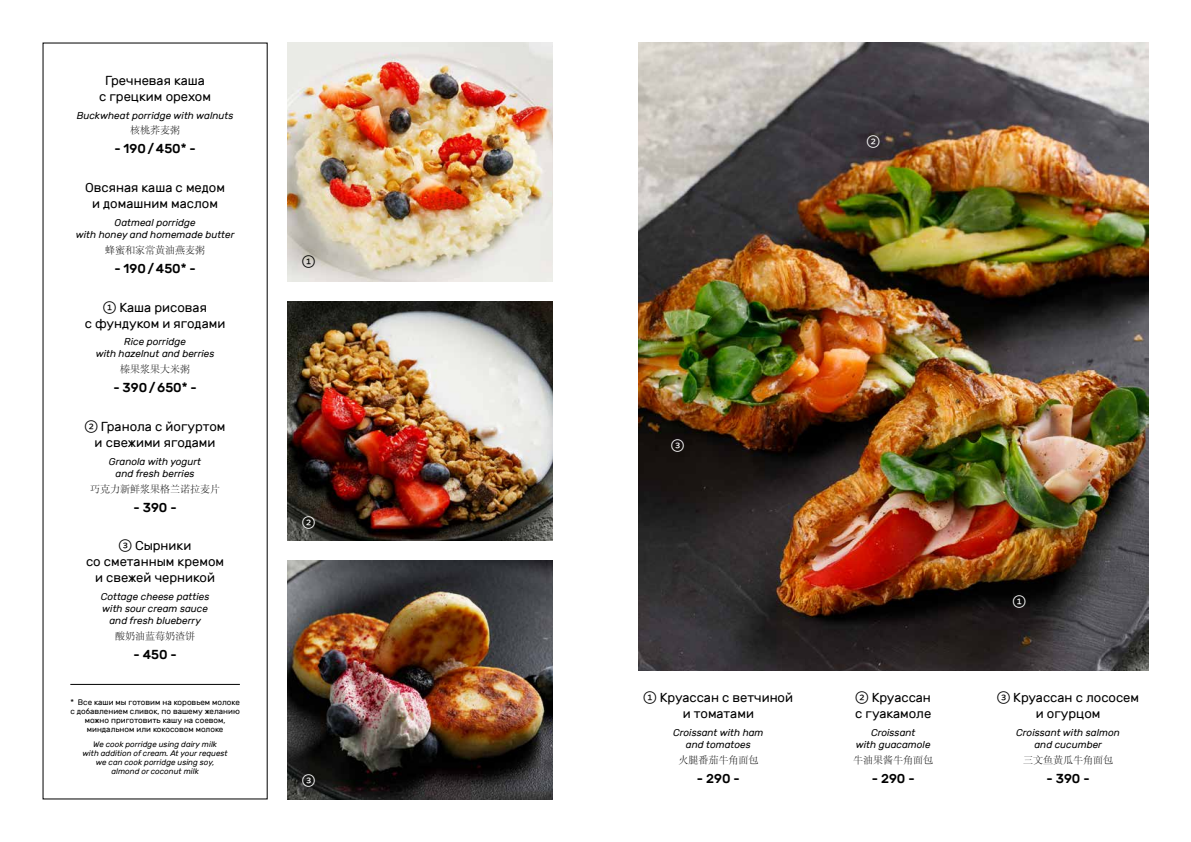
<style>
.page{position:relative;width:1191px;height:842px;background:#fff}
.page>*{position:absolute;margin:0;border:0;box-sizing:border-box;transform-origin:0 0}
.t1{font:13px/16px "Rubik";color:#000;text-align:center}
.t2{font:500 13px "Rubik";color:#000}
.t3{font:13px "Whitney Index White Rd Md";color:#fff}
.t4{font:13px "Whitney Index White Rd Md";color:#000}
.t5{font:italic 10px/12px "Rubik";color:#000;text-align:center}
.t6{font:10px "ST Song";color:#000}
.t7{font:8px/9px "Rubik";color:#000;text-align:center}
.t8{font:italic 8px/9px "Rubik";color:#000;text-align:center}
.s1{font-family:"Whitney Index White Rd Md"}
</style>
<div class="page">
<img style="left:288px;top:43px;width:265px;height:239px">
<img style="left:288px;top:301px;width:265px;height:239px">
<img style="left:288px;top:561px;width:265px;height:238px">
<img style="left:638px;top:43px;width:510px;height:628px">
<hr style="left:70px;top:684px;width:170px;height:1px;background:#000">
<h1 class="t1" style="left:99px;top:73px;width:113px">Гречневая каша<br>с грецким орехом</h1>
<p class="t5" style="left:77px;top:109px;width:158px">Buckwheat porridge with walnuts</p>
<p class="t6" style="left:130px;top:124px;width:51px">核桃荞麦粥</p>
<h1 class="t2" style="left:114px;top:142px;width:83px">- 190/450* -</h1>
<h1 class="t1" style="left:85px;top:180px;width:141px">Овсяная каша с медом и домашним маслом</h1>
<p class="t5" style="left:76px;top:217px;width:160px">Oatmeal porridge<br>with honey and homemade butter</p>
<p class="t6" style="left:105px;top:243px;width:101px">蜂蜜和家常黄油燕麦粥</p>
<h1 class="t2" style="left:114px;top:261px;width:83px">- 190/450* -</h1>
<h1 class="t1" style="left:85px;top:299px;width:142px"><span class="s1">1</span> Каша рисовая<br>с фундуком и ягодами</h1>
<p class="t5" style="left:96px;top:336px;width:120px">Rice porridge<br>with hazelnut and berries</p>
<p class="t6" style="left:120px;top:362px;width:71px">榛果浆果大米粥</p>
<h1 class="t2" style="left:113px;top:380px;width:85px">- 390/650* -</h1>
<h1 class="t1" style="left:85px;top:419px;width:142px"><span class="s1">2</span> Гранола с йогуртом и свежими ягодами</h1>
<p class="t5" style="left:109px;top:455px;width:94px">Granola with yogurt and fresh berries</p>
<p class="t6" style="left:90px;top:482px;width:131px">巧克力新鲜浆果格兰诺拉麦片</p>
<h1 class="t2" style="left:133px;top:500px;width:45px">- 390 -</h1>
<h1 class="t1" style="left:86px;top:538px;width:140px"><span class="s1">3</span> Сырники<br>со сметанным кремом и свежей черникой</h1>
<p class="t5" style="left:101px;top:591px;width:110px">Cottage cheese patties with sour cream sauce and fresh blueberry</p>
<p class="t6" style="left:115px;top:629px;width:81px">酸奶油蓝莓奶渣饼</p>
<h1 class="t2" style="left:133px;top:647px;width:45px">- 450 -</h1>
<p class="t7" style="left:70px;top:698px;width:171px">* Все каши мы готовим на коровьем молоке с добавлением сливок, по вашему желанию можно приготовить кашу на соевом, миндальном или кокосовом молоке</p>
<p class="t8" style="left:82px;top:740px;width:147px">We cook porridge using dairy milk<br>with addition of cream. At your request we can cook porridge using soy, almond or coconut milk</p>
<h1 class="t4" style="left:302px;top:256px;width:14px">1</h1>
<h1 class="t3" style="left:302px;top:516px;width:14px">2</h1>
<h1 class="t3" style="left:302px;top:774px;width:14px">3</h1>
<h1 class="t3" style="left:866px;top:135px;width:14px">2</h1>
<h1 class="t3" style="left:671px;top:439px;width:14px">3</h1>
<h1 class="t1" style="left:643px;top:690px;width:151px"><span class="s1">1</span> Круассан с ветчиной и томатами</h1>
<p class="t5" style="left:673px;top:727px;width:92px">Croissant with ham and tomatoes</p>
<p class="t6" style="left:678px;top:753px;width:81px">火腿番茄牛角面包</p>
<h1 class="t2" style="left:697px;top:771px;width:44px">- 290 -</h1>
<h1 class="t1" style="left:855px;top:690px;width:78px;text-align:left"><span class="s1">2</span> Круассан с гуакамоле</h1>
<p class="t5" style="left:856px;top:727px;width:76px">Croissant<br>with guacamole</p>
<p class="t6" style="left:853px;top:753px;width:81px">牛油果酱牛角面包</p>
<h1 class="t2" style="left:872px;top:771px;width:44px">- 290 -</h1>
<h1 class="t3" style="left:1012px;top:595px;width:15px">1</h1>
<h1 class="t1" style="left:997px;top:690px;width:144px"><span class="s1">3</span> Круассан с лососем и огурцом</h1>
<p class="t5" style="left:1016px;top:727px;width:105px">Croissant with salmon and cucumber</p>
<p class="t6" style="left:1023px;top:753px;width:91px">三文鱼黄瓜牛角面包</p>
<h1 class="t2" style="left:1046px;top:771px;width:45px">- 390 -</h1>
</div>
